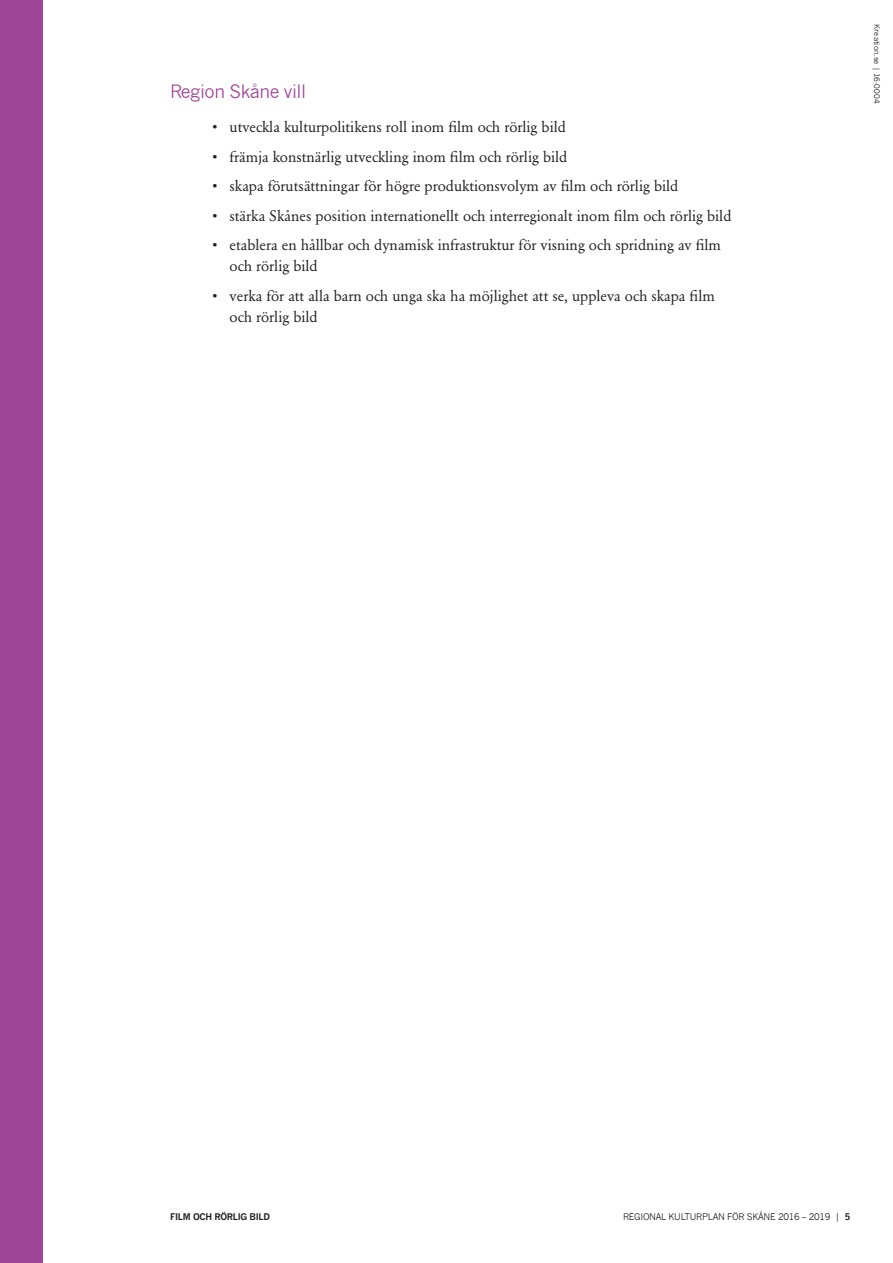
<style>
.page{position:relative;width:893px;height:1263px;background:#fff}
.page>*{position:absolute;margin:0;border:0;box-sizing:border-box;transform-origin:0 0}
._1_1_1_Rubrik{font:18px "News Gothic";letter-spacing:-.03em;color:#9f4599}
.t1{font:15px/21px "Garamond BE";color:#231f20}
.t2{font:9px "News Gothic";letter-spacing:-.03em;color:#231f20}
.t3{font:700 9px "News Gothic";letter-spacing:-.03em;color:#231f20}
._1_1_1_1_Rubrik{font:7.5px "News Gothic";letter-spacing:.005em;color:#231f20}
.s1{font-weight:700}
</style>
<div class="page">
<div style="left:0;top:0;width:43px;height:1263px;background:#9f4599"></div>
<p class="_1_1_1_Rubrik" style="left:170px;top:81px;width:138px">Region Skåne vill</p>
<p class="t1" style="left:213px;top:117px;width:355px">• utveckla kulturpolitikens roll inom film och rörlig bild</p>
<p class="t1" style="left:213px;top:146px;width:356px">• främja konstnärlig utveckling inom film och rörlig bild</p>
<p class="t1" style="left:213px;top:176px;width:467px">• skapa förutsättningar för högre produktionsvolym av film och rörlig bild</p>
<p class="t1" style="left:213px;top:205px;width:520px">• stärka Skånes position internationellt och interregionalt inom film och rörlig bild</p>
<p class="t1" style="left:230px;top:235px;width:493px;text-indent:-17px">• etablera en hållbar och dynamisk infrastruktur för visning och spridning av film och rörlig bild</p>
<p class="t1" style="left:230px;top:285px;width:487px;text-indent:-17px">• verka för att alla barn och unga ska ha möjlighet att se, uppleva och skapa film och rörlig bild</p>
<p class="_1_1_1_1_Rubrik" style="left:881px;top:24px;width:81px;rotate:90deg">Kreation.se | 16-0004</p>
<p class="t3" style="left:170px;top:1212px;width:102px">FILM OCH RÖRLIG BILD</p>
<p class="t2" style="left:623px;top:1212px;width:229px">REGIONAL KULTURPLAN FÖR SKÅNE 2016 – 2019 | <span class="s1">5</span></p>
</div>
